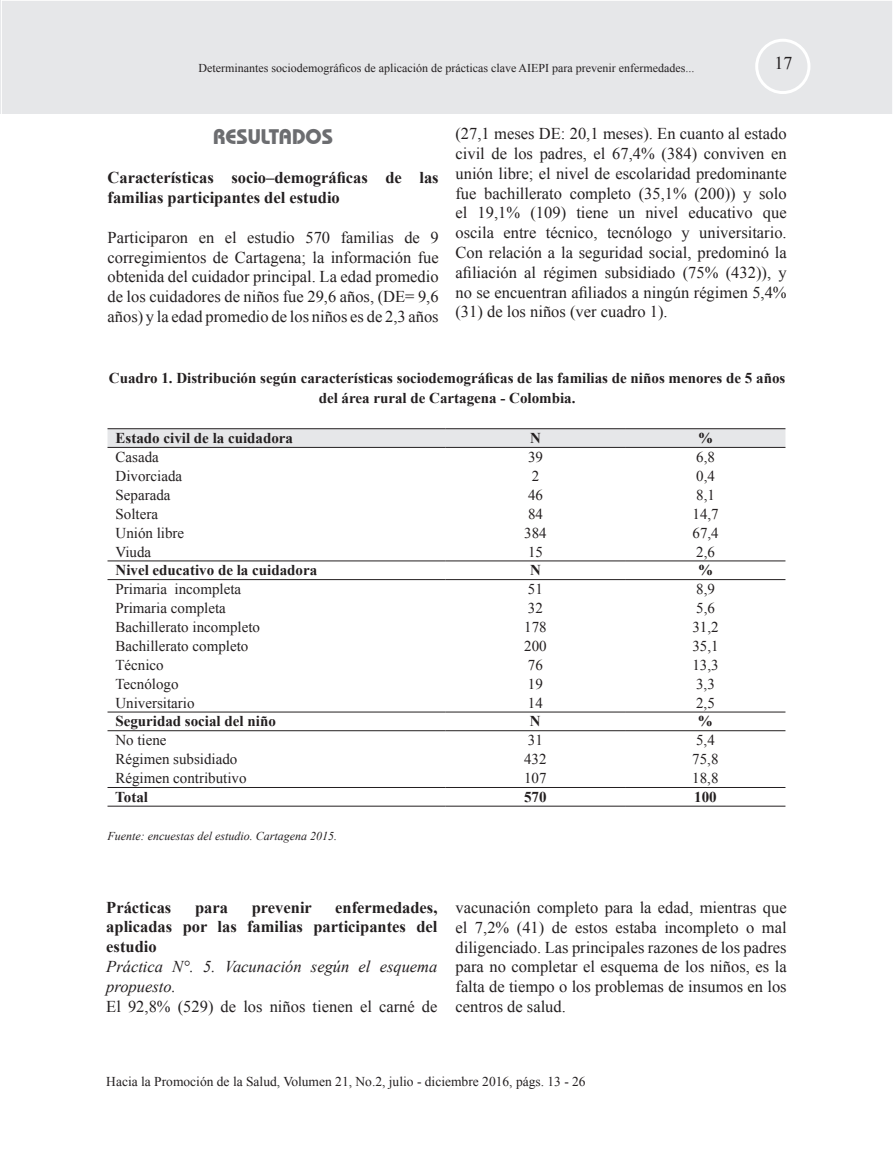
<style>
.page{position:relative;width:893px;height:1149px;background:#fff}
.page>*{position:absolute;margin:0;border:0;box-sizing:border-box;transform-origin:0 0}
.t1{font:700 21px "Bauhaus IT Cby BT";color:#6c6d70}
.t2{font:18px "Times New Roman";color:#231f20}
.t3{font:16.5px/19.8px "Times New Roman";color:#231f20;text-align:justify}
.t4{font:700 16.5px/19.8px "Times New Roman";color:#231f20}
.t5{font:italic 16.5px/19.8px "Times New Roman";color:#231f20}
.t6{font:15px "Times New Roman";color:#231f20}
.t7{font:700 15px/19.8px "Times New Roman";color:#231f20;text-align:center}
.t8{font:13.5px "Times New Roman";color:#231f20}
.t9{font:12px "Times New Roman";color:#231f20}
.t10{font:italic 12px "Times New Roman";color:#231f20}
</style>
<div class="page">
<div style="left:0;top:0;width:893px;height:114px;background:#e6e7e9"></div>
<div style="left:755px;top:39px;width:55px;height:55px;border:3px solid #fff;border-radius:50%"></div>
<svg style="left:108px;top:429px;width:677px;height:18px;background:#e2e3e5"></svg>
<hr style="left:108px;top:428px;width:337px;height:1px;background:#231f20">
<hr style="left:445px;top:428px;width:181px;height:1px;background:#231f20">
<hr style="left:626px;top:428px;width:159px;height:1px;background:#231f20">
<hr style="left:108px;top:447px;width:337px;height:1px;background:#231f20">
<hr style="left:445px;top:447px;width:181px;height:1px;background:#231f20">
<hr style="left:626px;top:447px;width:159px;height:1px;background:#231f20">
<hr style="left:108px;top:560px;width:337px;height:1px;background:#231f20">
<hr style="left:445px;top:560px;width:181px;height:1px;background:#231f20">
<hr style="left:626px;top:560px;width:159px;height:1px;background:#231f20">
<hr style="left:108px;top:579px;width:337px;height:1px;background:#231f20">
<hr style="left:445px;top:579px;width:181px;height:1px;background:#231f20">
<hr style="left:626px;top:579px;width:159px;height:1px;background:#231f20">
<hr style="left:108px;top:711px;width:337px;height:1px;background:#231f20">
<hr style="left:445px;top:711px;width:181px;height:1px;background:#231f20">
<hr style="left:626px;top:711px;width:159px;height:1px;background:#231f20">
<hr style="left:108px;top:730px;width:337px;height:1px;background:#231f20">
<hr style="left:445px;top:730px;width:181px;height:1px;background:#231f20">
<hr style="left:626px;top:730px;width:159px;height:1px;background:#231f20">
<hr style="left:108px;top:786px;width:337px;height:1px;background:#231f20">
<hr style="left:445px;top:786px;width:181px;height:1px;background:#231f20">
<hr style="left:626px;top:786px;width:159px;height:1px;background:#231f20">
<hr style="left:108px;top:805px;width:337px;height:1px;background:#231f20">
<hr style="left:445px;top:805px;width:181px;height:1px;background:#231f20">
<hr style="left:626px;top:805px;width:159px;height:1px;background:#231f20">
<p class="t9" style="left:198px;top:60px;width:498px">Determinantes sociodemográficos de aplicación de prácticas clave AIEPI para prevenir enfermedades...</p>
<p class="t2" style="left:774px;top:51px;width:19px">17</p>
<p class="t1" style="left:213px;top:123px;width:121px">RESULTADOS</p>
<p class="t4" style="left:108px;top:167px;width:333px">Características socio–demográficas de las familias participantes del estudio</p>
<p class="t3" style="left:108px;top:227px;width:333px">Participaron en el estudio 570 familias de 9 corregimientos de Cartagena; la información fue obtenida del cuidador principal. La edad promedio de los cuidadores de niños fue 29,6 años, (DE= 9,6 años) y la edad promedio de los niños es de 2,3 años</p>
<p class="t3" style="left:455px;top:123px;width:333px">(27,1 meses DE: 20,1 meses). En cuanto al estado civil de los padres, el 67,4% (384) conviven en unión libre; el nivel de escolaridad predominante fue bachillerato completo (35,1% (200)) y solo el 19,1% (109) tiene un nivel educativo que oscila entre técnico, tecnólogo y universitario.<br>Con relación a la seguridad social, predominó la afiliación al régimen subsidiado (75% (432)), y no se encuentran afiliados a ningún régimen 5,4% (31) de los niños (ver cuadro 1).</p>
<p class="t7" style="left:109px;top:367px;width:678px">Cuadro 1. Distribución según características sociodemográficas de las familias de niños menores de 5 años del área rural de Cartagena - Colombia.</p>
<p class="t7" style="left:116px;top:427px;width:179px">Estado civil de la cuidadora</p>
<p class="t7" style="left:530px;top:427px;width:12px">N</p>
<p class="t7" style="left:698px;top:427px;width:16px">%</p>
<p class="t6" style="left:116px;top:447px;width:45px">Casada</p>
<p class="t6" style="left:528px;top:447px;width:16px">39</p>
<p class="t6" style="left:696px;top:447px;width:20px">6,8</p>
<p class="t6" style="left:116px;top:465px;width:68px">Divorciada</p>
<p class="t6" style="left:532px;top:465px;width:9px">2</p>
<p class="t6" style="left:696px;top:465px;width:20px">0,4</p>
<p class="t6" style="left:116px;top:484px;width:56px">Separada</p>
<p class="t6" style="left:528px;top:484px;width:16px">46</p>
<p class="t6" style="left:696px;top:484px;width:20px">8,1</p>
<p class="t6" style="left:116px;top:503px;width:44px">Soltera</p>
<p class="t6" style="left:528px;top:503px;width:16px">84</p>
<p class="t6" style="left:692px;top:503px;width:28px">14,7</p>
<p class="t6" style="left:116px;top:522px;width:70px">Unión libre</p>
<p class="t6" style="left:524px;top:522px;width:24px">384</p>
<p class="t6" style="left:692px;top:522px;width:28px">67,4</p>
<p class="t6" style="left:116px;top:541px;width:37px">Viuda</p>
<p class="t6" style="left:528px;top:541px;width:16px">15</p>
<p class="t6" style="left:696px;top:541px;width:20px">2,6</p>
<p class="t7" style="left:116px;top:560px;width:203px">Nivel educativo de la cuidadora</p>
<p class="t7" style="left:530px;top:560px;width:12px">N</p>
<p class="t7" style="left:698px;top:560px;width:16px">%</p>
<p class="t6" style="left:115px;top:579px;width:127px">Primaria incompleta</p>
<p class="t6" style="left:528px;top:579px;width:16px">51</p>
<p class="t6" style="left:696px;top:579px;width:20px">8,9</p>
<p class="t6" style="left:115px;top:598px;width:112px">Primaria completa</p>
<p class="t6" style="left:528px;top:598px;width:16px">32</p>
<p class="t6" style="left:696px;top:598px;width:20px">5,6</p>
<p class="t6" style="left:115px;top:616px;width:146px">Bachillerato incompleto</p>
<p class="t6" style="left:524px;top:616px;width:24px">178</p>
<p class="t6" style="left:692px;top:616px;width:28px">31,2</p>
<p class="t6" style="left:115px;top:635px;width:134px">Bachillerato completo</p>
<p class="t6" style="left:524px;top:635px;width:24px">200</p>
<p class="t6" style="left:692px;top:635px;width:28px">35,1</p>
<p class="t6" style="left:115px;top:654px;width:50px">Técnico</p>
<p class="t6" style="left:528px;top:654px;width:16px">76</p>
<p class="t6" style="left:692px;top:654px;width:28px">13,3</p>
<p class="t6" style="left:115px;top:673px;width:65px">Tecnólogo</p>
<p class="t6" style="left:528px;top:673px;width:16px">19</p>
<p class="t6" style="left:696px;top:673px;width:20px">3,3</p>
<p class="t6" style="left:115px;top:692px;width:81px">Universitario</p>
<p class="t6" style="left:528px;top:692px;width:16px">14</p>
<p class="t6" style="left:696px;top:692px;width:20px">2,5</p>
<p class="t7" style="left:115px;top:711px;width:162px">Seguridad social del niño</p>
<p class="t7" style="left:530px;top:711px;width:12px">N</p>
<p class="t7" style="left:698px;top:711px;width:16px">%</p>
<p class="t6" style="left:115px;top:730px;width:53px">No tiene</p>
<p class="t6" style="left:528px;top:730px;width:16px">31</p>
<p class="t6" style="left:696px;top:730px;width:20px">5,4</p>
<p class="t6" style="left:115px;top:748px;width:124px">Régimen subsidiado</p>
<p class="t6" style="left:524px;top:748px;width:24px">432</p>
<p class="t6" style="left:692px;top:748px;width:28px">75,8</p>
<p class="t6" style="left:115px;top:767px;width:133px">Régimen contributivo</p>
<p class="t6" style="left:524px;top:767px;width:24px">107</p>
<p class="t6" style="left:692px;top:767px;width:28px">18,8</p>
<p class="t7" style="left:115px;top:786px;width:34px">Total</p>
<p class="t7" style="left:524px;top:786px;width:24px">570</p>
<p class="t7" style="left:694px;top:786px;width:24px">100</p>
<p class="t10" style="left:108px;top:827px;width:231px">Fuente: encuestas del estudio. Cartagena 2015.</p>
<p class="t4" style="left:106px;top:896px;width:67px">Prácticas</p>
<p class="t4" style="left:195px;top:896px;width:34px">para</p>
<p class="t4" style="left:252px;top:896px;width:62px">prevenir</p>
<p class="t4" style="left:106px;top:896px;width:333px;text-align:justify;text-indent:229px">enfermedades, aplicadas por las familias participantes del estudio</p>
<p class="t5" style="left:106px;top:955px;width:333px">Práctica N°. 5. Vacunación según el esquema propuesto.</p>
<p class="t3" style="left:106px;top:995px;width:333px">El 92,8% (529) de los niños tienen el carné de</p>
<p class="t3" style="left:455px;top:896px;width:333px">vacunación completo para la edad, mientras que el 7,2% (41) de estos estaba incompleto o mal diligenciado. Las principales razones de los padres para no completar el esquema de los niños, es la falta de tiempo o los problemas de insumos en los centros de salud.</p>
<p class="t8" style="left:106px;top:1072px;width:481px">Hacia la Promoción de la Salud, Volumen 21, No.2, julio - diciembre 2016, págs. 13 - 26</p>
</div>
